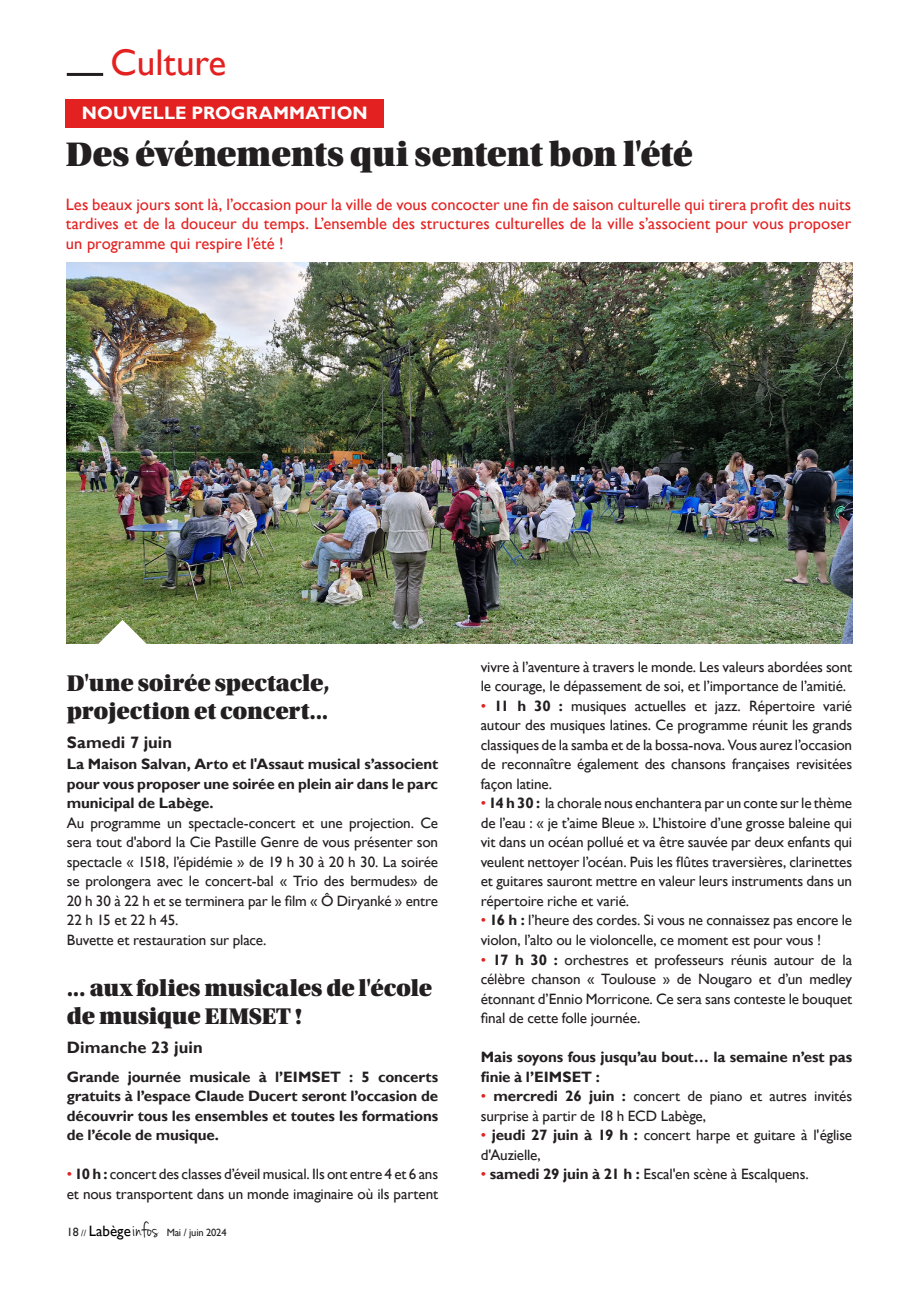
<style>
.page{position:relative;width:919px;height:1289px;background:#fff}
.page>*{position:absolute;margin:0;border:0;box-sizing:border-box;transform-origin:0 0}
.t1{font:37.2px "Gill Sans";color:#e32121}
.Titre{font:36px "Utopia Std Black Headline";letter-spacing:-.005em;color:#231f20}
.Titre-2{font:24px/28.5px "Utopia Std Black Headline";color:#231f20}
.Surtitre{font:700 18px "Gill Sans";letter-spacing:.005em;color:#fff}
.Chapeau{font:16.5px/19.5px "Gill Sans";letter-spacing:.005em;color:#e32121;text-align:justify}
.Titre-3{font:700 16.5px "Gill Sans";letter-spacing:.005em;color:#231f20}
.Texte_courant{font:15px/19.5px "Gill Sans";letter-spacing:-.01em;color:#231f20}
.Texte_courant-2{font:700 15px/19.5px "Gill Sans";letter-spacing:-.01em;color:#231f20;text-align:justify}
.t2{font:10.5px "Gill Sans";letter-spacing:-.02em;color:#231f20}
.s1{color:#e32121}
.s2{font-weight:700}
.s3{font-size:12px}
.s4{font-size:9px}
.s5{font-size:15px;color:#000}
.s6{font-family:"Jenna Sue";font-size:22.5px;color:#000}
</style>
<div class="page">
<hr style="left:67px;top:73px;width:36px;height:3px;background:#231f20">
<img style="left:67px;top:262px;width:785px;height:381px">
<svg style="left:96px;top:619px;width:52px;height:25px"></svg>
<div style="left:66px;top:99px;width:318px;height:28px;background:#e32121"></div>
<h1 class="t1" style="left:111px;top:40px;width:117px">Culture</h1>
<p class="Surtitre" style="left:82px;top:102px;width:287px">NOUVELLE PROGRAMMATION</p>
<p class="Titre" style="left:66px;top:135px;width:628px">Des événements qui sentent bon l'été</p>
<p class="Chapeau" style="left:66px;top:195px;width:786px">Les beaux jours sont là, l’occasion pour la ville de vous concocter une fin de saison culturelle qui tirera profit des nuits tardives et de la douceur du temps. L’ensemble des structures culturelles de la ville s’associent pour vous proposer un programme qui respire l’été !</p>
<p class="Titre-2" style="left:67px;top:669px;width:264px">D'une soirée spectacle,</p>
<p class="Titre-2" style="left:67px;top:697px;width:263px">projection et concert...</p>
<p class="Titre-3" style="left:67px;top:732px;width:107px">Samedi 7 juin</p>
<p class="Texte_courant-2" style="left:67px;top:755px;width:373px">La Maison Salvan, Arto et l'Assaut musical s’associent pour vous proposer une soirée en plein air dans le parc municipal de Labège.</p>
<p class="Texte_courant" style="left:67px;top:813px;width:373px;text-align:justify">Au programme un spectacle-concert et une projection. Ce sera tout d'abord la Cie Pastille Genre de vous présenter son spectacle « 1518, l’épidémie » de 19 h 30 à 20 h 30. La soirée se prolongera avec le concert-bal « Trio des bermudes» de 20 h 30 à 22 h et se terminera par le film « Ô Diryanké » entre 22 h 15 et 22 h 45.</p>
<p class="Texte_courant" style="left:67px;top:930px;width:201px">Buvette et restauration sur place.</p>
<p class="Titre-2" style="left:67px;top:974px;width:367px">... aux folies musicales de l'école de musique EIMSET !</p>
<p class="Titre-3" style="left:67px;top:1037px;width:137px">Dimanche 23 juin</p>
<p class="Texte_courant-2" style="left:67px;top:1067px;width:373px">Grande journée musicale à l’EIMSET : 5 concerts gratuits à l’espace Claude Ducert seront l’occasion de découvrir tous les ensembles et toutes les formations de l’école de musique.</p>
<p class="Texte_courant" style="left:67px;top:1164px;width:373px"><span class="s1">•</span> <span class="s2">10 h :</span> concert des classes d’éveil musical. Ils ont entre 4 et 6 ans et nous transportent dans un monde imaginaire où ils partent</p>
<p class="t2" style="left:67px;top:1225px;width:161px"><span class="s3">18</span> <span class="s4">//</span> <span class="s5">Labège</span><span class="s6">infos</span> Mai / juin 2024</p>
<p class="Texte_courant" style="left:480px;top:657px;width:373px">vivre à l’aventure à travers le monde. Les valeurs abordées sont le courage, le dépassement de soi, et l’importance de l’amitié.</p>
<p class="Texte_courant" style="left:480px;top:696px;width:373px;text-align:justify"><span class="s1">•</span> <span class="s2">11 h 30 :</span> musiques actuelles et jazz. Répertoire varié autour des musiques latines. Ce programme réunit les grands classiques de la samba et de la bossa-nova. Vous aurez l’occasion de reconnaître également des chansons françaises revisitées façon latine.</p>
<p class="Texte_courant" style="left:480px;top:794px;width:373px;text-align:justify"><span class="s1">•</span> <span class="s2">14 h 30 :</span> la chorale nous enchantera par un conte sur le thème de l’eau : « je t’aime Bleue ». L’histoire d’une grosse baleine qui vit dans un océan pollué et va être sauvée par deux enfants qui veulent nettoyer l’océan. Puis les flûtes traversières, clarinettes et guitares sauront mettre en valeur leurs instruments dans un répertoire riche et varié.</p>
<p class="Texte_courant" style="left:480px;top:911px;width:373px"><span class="s1">•</span> <span class="s2">16 h :</span> l’heure des cordes. Si vous ne connaissez pas encore le violon, l’alto ou le violoncelle, ce moment est pour vous !</p>
<p class="Texte_courant" style="left:480px;top:950px;width:373px;text-align:justify"><span class="s1">•</span> <span class="s2">17 h 30 :</span> orchestres et professeurs réunis autour de la célèbre chanson « Toulouse » de Nougaro et d’un medley étonnant d’Ennio Morricone. Ce sera sans conteste le bouquet final de cette folle journée.</p>
<p class="Texte_courant-2" style="left:480px;top:1047px;width:373px">Mais soyons fous jusqu’au bout… la semaine n’est pas finie à l’EIMSET :</p>
<p class="Texte_courant" style="left:480px;top:1086px;width:373px"><span class="s1">•</span> <span class="s2">mercredi 26 juin :</span> concert de piano et autres invités surprise à partir de 18 h ECD Labège,</p>
<p class="Texte_courant" style="left:480px;top:1125px;width:373px"><span class="s1">•</span> <span class="s2">jeudi 27 juin à 19 h :</span> concert harpe et guitare à l'église d'Auzielle,</p>
<p class="Texte_courant" style="left:480px;top:1164px;width:329px"><span class="s1">•</span> <span class="s2">samedi 29 juin à 21 h :</span> Escal'en scène à Escalquens.</p>
</div>
